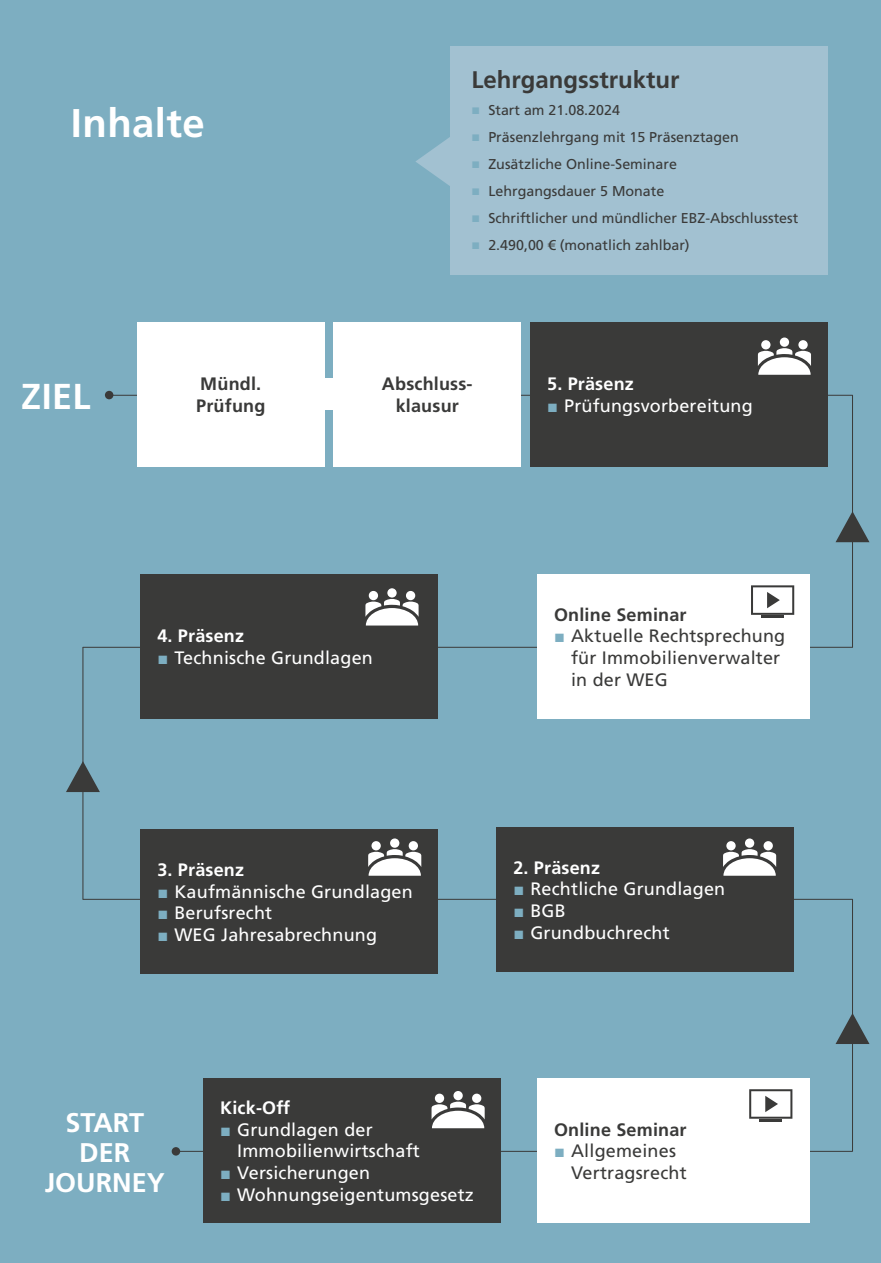
<style>
.page{position:relative;width:881px;height:1263px;background:#fff}
.page>*{position:absolute;margin:0;border:0;box-sizing:border-box;transform-origin:0 0}
.t1{font:700 40.05px "Frutiger LT Pro";letter-spacing:.01em;color:#fff}
.t2{font:700 36px "Frutiger LT Pro";color:#fff}
.t3{font:700 27px/30px "Frutiger LT Pro";color:#fff;text-align:center}
.t4{font:700 24px "Frutiger LT Pro";color:#3a3a39}
.t5{font:18px/21.6px "Frutiger LT Std";letter-spacing:.01em;color:#fff}
.t6{font:18px/21.6px "Frutiger LT Std";letter-spacing:.01em;color:#3a3a39}
.t7{font:700 18px/21.6px "Frutiger LT Pro";letter-spacing:.01em;color:#3a3a39}
.t8{font:700 18px "Frutiger LT Pro";letter-spacing:.01em;color:#fff}
.t9{font:14.25px "Frutiger LT Std";color:#3a3a39}
.s1{font-family:"Arial";color:#7daec1}
</style>
<div class="page">
<div style="left:0;top:0;width:880px;height:1263px;background:#7daec1"></div>
<hr style="left:176px;top:1151px;width:676px;height:1px;background:#3a3a39">
<hr style="left:83px;top:899px;width:769px;height:1px;background:#3a3a39">
<hr style="left:83px;top:647px;width:769px;height:1px;background:#3a3a39">
<hr style="left:111px;top:395px;width:741px;height:1px;background:#3a3a39">
<hr style="left:851px;top:899px;width:1px;height:252px;background:#3a3a39">
<hr style="left:851px;top:395px;width:1px;height:252px;background:#3a3a39">
<hr style="left:83px;top:647px;width:1px;height:252px;background:#3a3a39">
<div style="left:137px;top:322px;width:187px;height:144px;background:#fff"></div>
<div style="left:333px;top:322px;width:187px;height:144px;background:#fff"></div>
<div style="left:537px;top:1078px;width:272px;height:144px;background:#fff"></div>
<svg style="left:749px;top:1089px;width:43px;height:30px"></svg>
<hr style="left:759px;top:1119px;width:22px;height:2px;background:#3a3a39">
<div style="left:537px;top:574px;width:272px;height:144px;background:#fff"></div>
<svg style="left:751px;top:585px;width:42px;height:30px"></svg>
<hr style="left:761px;top:615px;width:22px;height:3px;background:#3a3a39">
<div style="left:203px;top:1078px;width:298px;height:144px;background:#3a3a39"></div>
<div style="left:453px;top:1091px;width:9px;height:9px;background:#fff;border-radius:50%"></div>
<div style="left:472px;top:1094px;width:9px;height:9px;background:#fff;border-radius:50%"></div>
<div style="left:434px;top:1094px;width:10px;height:9px;background:#fff;border-radius:50%"></div>
<svg style="left:431px;top:1101px;width:53px;height:27px"></svg>
<div style="left:140px;top:830px;width:298px;height:144px;background:#3a3a39"></div>
<div style="left:390px;top:838px;width:9px;height:10px;background:#fff;border-radius:50%"></div>
<div style="left:408px;top:841px;width:10px;height:9px;background:#fff;border-radius:50%"></div>
<div style="left:371px;top:841px;width:9px;height:9px;background:#fff;border-radius:50%"></div>
<svg style="left:368px;top:849px;width:53px;height:27px"></svg>
<div style="left:530px;top:322px;width:297px;height:144px;background:#3a3a39"></div>
<svg style="left:779px;top:337px;width:9px;height:10px"></svg>
<div style="left:798px;top:340px;width:9px;height:9px;background:#fff;border-radius:50%"></div>
<svg style="left:760px;top:340px;width:10px;height:9px"></svg>
<svg style="left:757px;top:348px;width:53px;height:27px"></svg>
<div style="left:496px;top:827px;width:298px;height:144px;background:#3a3a39"></div>
<svg style="left:744px;top:838px;width:10px;height:10px"></svg>
<div style="left:763px;top:841px;width:9px;height:9px;background:#fff;border-radius:50%"></div>
<div style="left:726px;top:841px;width:9px;height:9px;background:#fff;border-radius:50%"></div>
<svg style="left:723px;top:849px;width:52px;height:27px"></svg>
<svg style="left:835px;top:511px;width:34px;height:31px"></svg>
<svg style="left:835px;top:1013px;width:34px;height:31px"></svg>
<svg style="left:66px;top:761px;width:34px;height:31px"></svg>
<div style="left:140px;top:574px;width:298px;height:144px;background:#3a3a39"></div>
<div style="left:387px;top:588px;width:9px;height:9px;background:#fff;border-radius:50%"></div>
<div style="left:406px;top:591px;width:9px;height:9px;background:#fff;border-radius:50%"></div>
<div style="left:368px;top:591px;width:10px;height:9px;background:#fff;border-radius:50%"></div>
<svg style="left:365px;top:598px;width:53px;height:27px"></svg>
<div style="left:321px;top:378px;width:15px;height:32px;background:#fff"></div>
<div style="left:450px;top:46px;width:377px;height:229px;background:#a2c1d1"></div>
<div style="left:105px;top:391px;width:8px;height:8px;background:#3a3a39;border-radius:50%"></div>
<div style="left:172px;top:1147px;width:8px;height:8px;background:#3a3a39;border-radius:50%"></div>
<svg style="left:416px;top:137px;width:34px;height:49px"></svg>
<h1 class="t1" style="left:71px;top:99px;width:135px">Inhalte</h1>
<h3 class="t4" style="left:471px;top:66px;width:210px">Lehrgangsstruktur</h3>
<p class="t9" style="left:471px;top:102px;width:150px"><span class="s1">■</span> Start am 21.08.2024</p>
<p class="t9" style="left:471px;top:129px;width:269px"><span class="s1">■</span> Präsenzlehrgang mit 15 Präsenztagen</p>
<p class="t9" style="left:471px;top:156px;width:207px"><span class="s1">■</span> Zusätzliche Online-Seminare</p>
<p class="t9" style="left:471px;top:183px;width:194px"><span class="s1">■</span> Lehrgangsdauer 5 Monate</p>
<p class="t9" style="left:471px;top:210px;width:328px"><span class="s1">■</span> Schriftlicher und mündlicher EBZ-Abschlusstest</p>
<p class="t9" style="left:471px;top:237px;width:220px"><span class="s1">■</span> 2.490,00 € (monatlich zahlbar)</p>
<h2 class="t2" style="left:21px;top:375px;width:71px">ZIEL</h2>
<p class="t7" style="left:196px;top:373px;width:71px">Mündl.<br>Prüfung</p>
<p class="t7" style="left:382px;top:373px;width:92px;text-align:center">Abschluss&shy;klausur</p>
<p class="t8" style="left:547px;top:374px;width:88px">5. Präsenz</p>
<p class="t5" style="left:547px;top:395px;width:207px"><span class="s1">■</span> Prüfungsvorbereitung</p>
<p class="t8" style="left:157px;top:626px;width:88px">4. Präsenz</p>
<p class="t5" style="left:157px;top:647px;width:217px"><span class="s1">■</span> Technische Grundlagen</p>
<p class="t7" style="left:554px;top:604px;width:134px">Online Seminar</p>
<p class="t6" style="left:571px;top:625px;width:215px;text-indent:-17px"><span class="s1">■</span> Aktuelle Rechtsprechung für Immobilienverwalter in der WEG</p>
<p class="t8" style="left:157px;top:859px;width:88px">3. Präsenz</p>
<p class="t5" style="left:157px;top:881px;width:257px"><span class="s1">■</span> Kaufmännische Grundlagen</p>
<p class="t5" style="left:157px;top:902px;width:116px"><span class="s1">■</span> Berufsrecht</p>
<p class="t5" style="left:157px;top:924px;width:221px"><span class="s1">■</span> WEG Jahresabrechnung</p>
<p class="t8" style="left:513px;top:857px;width:88px">2. Präsenz</p>
<p class="t5" style="left:513px;top:878px;width:213px"><span class="s1">■</span> Rechtliche Grundlagen</p>
<p class="t5" style="left:513px;top:900px;width:54px"><span class="s1">■</span> BGB</p>
<p class="t5" style="left:513px;top:922px;width:158px"><span class="s1">■</span> Grundbuchrecht</p>
<h3 class="t3" style="left:45px;top:1107px;width:122px">START<br>DER<br>JOURNEY</h3>
<p class="t8" style="left:220px;top:1097px;width:71px">Kick-Off</p>
<p class="t5" style="left:237px;top:1119px;width:184px;text-indent:-17px"><span class="s1">■</span> Grundlagen der<br>Immobilienwirtschaft</p>
<p class="t5" style="left:220px;top:1162px;width:151px"><span class="s1">■</span> Versicherungen</p>
<p class="t5" style="left:220px;top:1183px;width:255px"><span class="s1">■</span> Wohnungseigentumsgesetz</p>
<p class="t7" style="left:554px;top:1119px;width:134px">Online Seminar</p>
<p class="t6" style="left:571px;top:1140px;width:117px;text-indent:-17px"><span class="s1">■</span> Allgemeines<br>Vertragsrecht</p>
</div>
